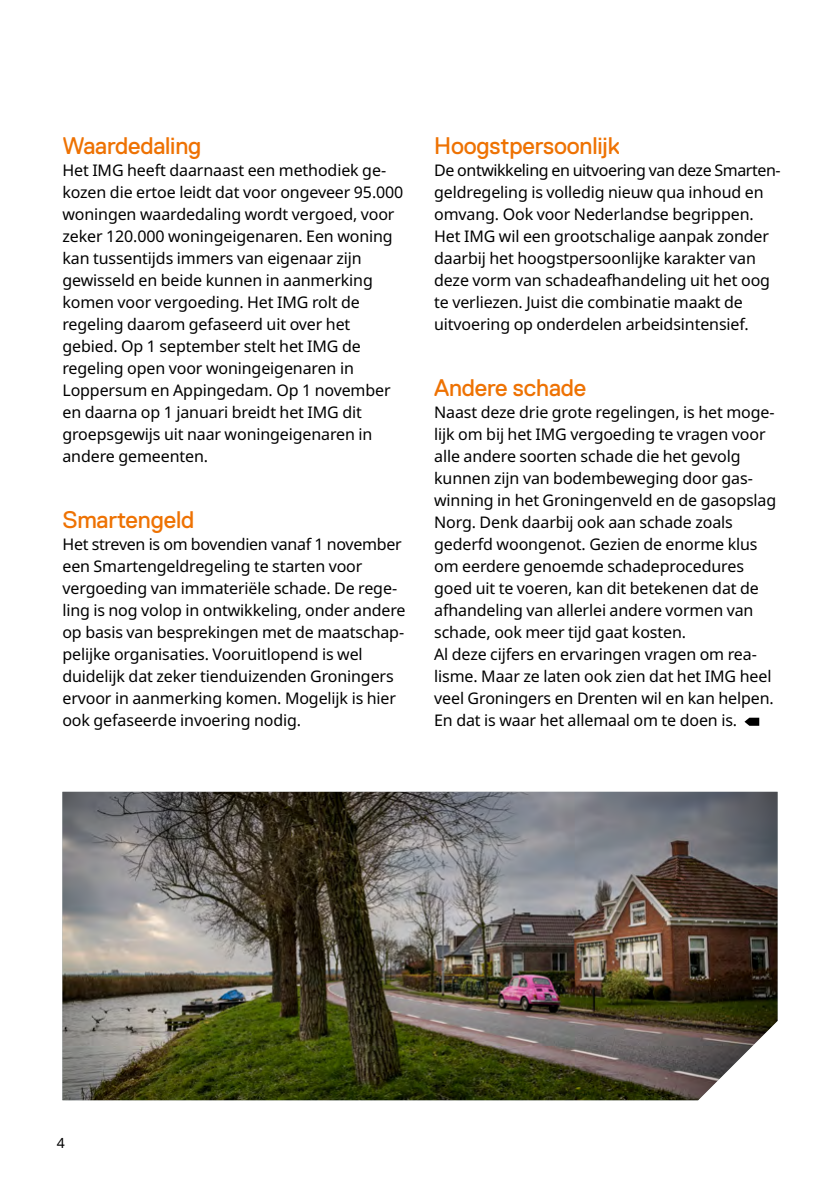
<style>
.page{position:relative;width:840px;height:1191px;background:#fff}
.page>*{position:absolute;margin:0;border:0;box-sizing:border-box;transform-origin:0 0}
.t1{font:24px "Replica";letter-spacing:-.01em;color:#ee7203}
.t2{font:16px/22px "Noto Sans";letter-spacing:-.01em;color:#000}
.t3{font:14px "Noto Sans";color:#000}
</style>
<div class="page">
<img style="left:62px;top:792px;width:715px;height:308px">
<svg style="left:744px;top:717px;width:14px;height:9px"></svg>
<h2 class="t1" style="left:62px;top:132px;width:140px">Waardedaling</h2>
<p class="t2" style="left:62px;top:159px;width:342px">Het IMG heeft daarnaast een methodiek ge&shy;kozen die ertoe leidt dat voor ongeveer 95.000 woningen waardedaling wordt vergoed, voor zeker 120.000 woningeigenaren. Een woning kan tussentijds immers van eigenaar zijn gewisseld en beide kunnen in aanmerking komen voor vergoeding. Het IMG rolt de regeling daarom gefaseerd uit over het gebied. Op 1 september stelt het IMG de regeling open voor woningeigenaren in Loppersum en Appingedam. Op 1 november en daarna op 1 januari breidt het IMG dit groepsgewijs uit naar woningeigenaren in andere gemeenten.</p>
<h2 class="t1" style="left:62px;top:506px;width:133px">Smartengeld</h2>
<p class="t2" style="left:62px;top:533px;width:344px">Het streven is om bovendien vanaf 1 november een Smartengeldregeling te starten voor vergoeding van immateriële schade. De rege&shy;ling is nog volop in ontwikkeling, onder andere op basis van besprekingen met de maatschap&shy;pelijke organisaties. Vooruitlopend is wel duidelijk dat zeker tienduizenden Groningers ervoor in aanmerking komen. Mogelijk is hier ook gefaseerde invoering nodig.</p>
<h2 class="t1" style="left:434px;top:132px;width:187px">Hoogstpersoonlijk</h2>
<p class="t2" style="left:434px;top:159px;width:346px">De ontwikkeling en uitvoering van deze Smarten&shy;geldregeling is volledig nieuw qua inhoud en omvang. Ook voor Nederlandse begrippen.<br>Het IMG wil een grootschalige aanpak zonder daarbij het hoogstpersoonlijke karakter van deze vorm van schadeafhandeling uit het oog te verliezen. Juist die combinatie maakt de uitvoering op onderdelen arbeidsintensief.</p>
<h2 class="t1" style="left:434px;top:374px;width:154px">Andere schade</h2>
<p class="t2" style="left:434px;top:401px;width:343px">Naast deze drie grote regelingen, is het moge&shy;lijk om bij het IMG vergoeding te vragen voor alle andere soorten schade die het gevolg kunnen zijn van bodembeweging door gas&shy;winning in het Groningenveld en de gasopslag Norg. Denk daarbij ook aan schade zoals gederfd woongenot. Gezien de enorme klus om eerdere genoemde schadeprocedures goed uit te voeren, kan dit betekenen dat de afhandeling van allerlei andere vormen van schade, ook meer tijd gaat kosten.<br>Al deze cijfers en ervaringen vragen om rea&shy;lisme. Maar ze laten ook zien dat het IMG heel veel Groningers en Drenten wil en kan helpen.<br>En dat is waar het allemaal om te doen is.</p>
<p class="t3" style="left:57px;top:1133px;width:10px">4</p>
</div>
